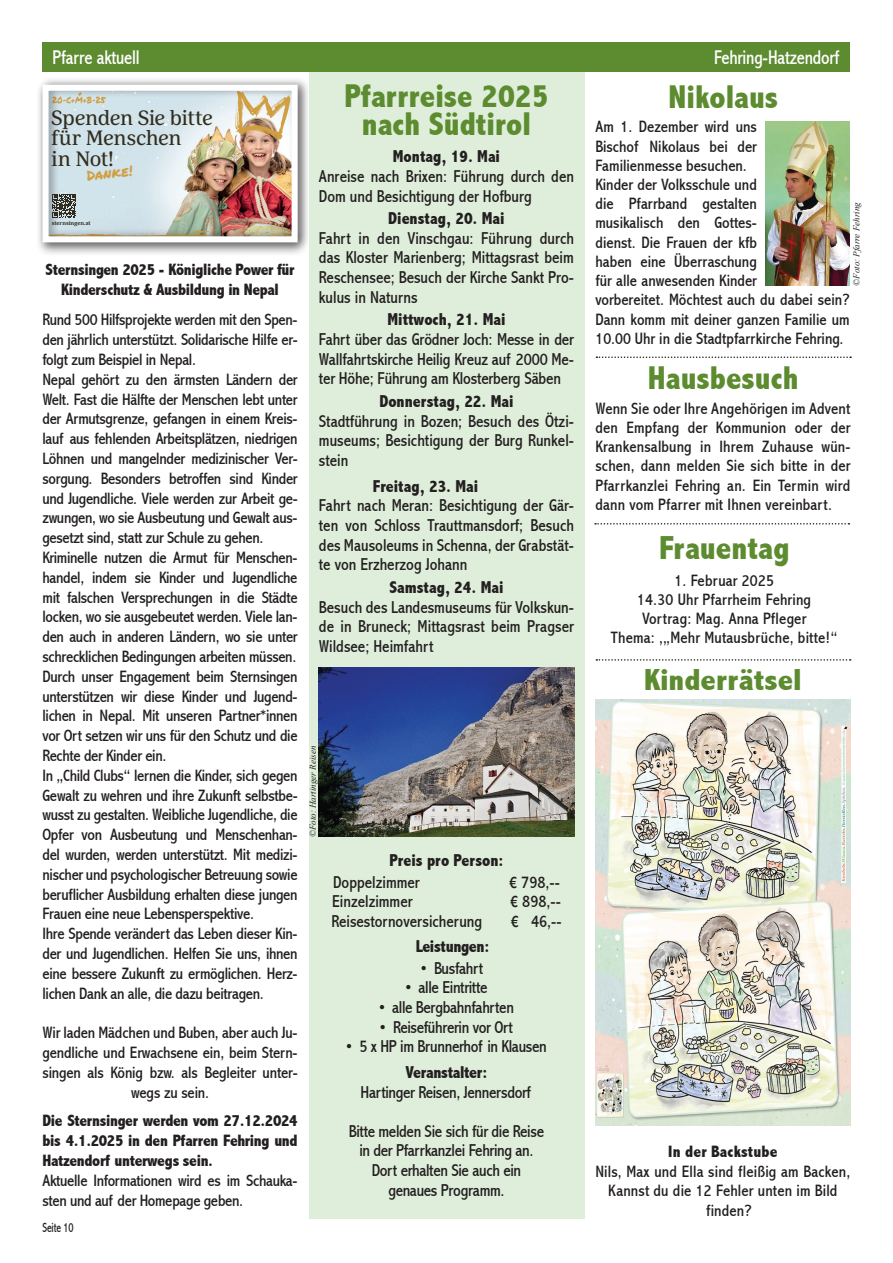
<style>
.page{position:relative;width:893px;height:1263px;background:#fff}
.page>*{position:absolute;margin:0;border:0;box-sizing:border-box;transform-origin:0 0}
.t1{font:800 condensed 33.3px "Abadi";color:#5c8c2f}
.t2{font:800 condensed 33px/28.7px "Abadi";color:#5c8c2f;text-align:center}
.t3{font:800 condensed 30.6px "Abadi";color:#5c8c2f;scale:1.08 1}
.t4{font:20.7px/20.7px "Marselis Serif OT";letter-spacing:-.02em;color:#322d1e}
.t5{font:condensed 19.95px "Abadi";letter-spacing:-.01em;color:#fff;scale:.93 1}
.t6{font:condensed 17.25px/19.6px "Abadi";color:#231f20;text-align:justify}
.t7{font:condensed 17.25px/19.6px "Abadi";letter-spacing:-.02em;color:#231f20;text-align:center}
.t8{font:800 condensed 17.25px "Abadi";color:#231f20}
.t9{font:800 condensed 17.25px "Abadi";letter-spacing:-.02em;color:#231f20}
.t10{font:condensed 16.5px/19.8px "Abadi";letter-spacing:-.02em;color:#231f20}
.t11{font:condensed 16.5px/19.2px "Abadi";color:#231f20}
.t12{font:condensed 16.5px/19.2px "Abadi";letter-spacing:.01em;color:#231f20;text-align:center}
.t13{font:800 condensed 16.5px/19.8px "Abadi";letter-spacing:-.02em;color:#231f20;text-align:center}
.t14{font:800 condensed 16.5px "Abadi";letter-spacing:.01em;color:#231f20}
.t15{font:14.25px "Permanent Marker";color:#d09f42}
.t16{font:condensed 13.5px "Abadi";letter-spacing:-.01em;color:#231f20;scale:.79 1}
.t17{font:italic 9px "Times New Roman";color:#231f20}
.t18{font:700 5.55px "Marselis Serif OT";letter-spacing:-.01em;color:#322d1e}
</style>
<div class="page">
<div style="left:309px;top:72px;width:275px;height:1146px;background:#dfeeda"></div>
<div style="left:43px;top:43px;width:807px;height:29px;background:#5c8c2f"></div>
<svg style="left:595px;top:523px;width:254px;height:1px"></svg>
<svg style="left:596px;top:356px;width:255px;height:2px"></svg>
<img style="left:319px;top:667px;width:255px;height:169px">
<div style="left:36px;top:81px;width:273px;height:176px;background:#231f20;opacity:.57"></div>
<svg style="left:301px;top:253px;width:7px;height:4px"></svg>
<div style="left:38px;top:76px;width:272px;height:174px;background:#231f20;opacity:.46"></div>
<div style="left:43px;top:85px;width:255px;height:157px;border:6px solid #fff"></div>
<img style="left:765px;top:121px;width:85px;height:165px">
<img style="left:596px;top:699px;width:255px;height:426px">
<svg style="left:596px;top:659px;width:255px;height:2px"></svg>
<p class="t5" style="left:53px;top:45px;width:95px">Pfarre aktuell</p>
<p class="t5" style="left:714px;top:45px;width:136px">Fehring-Hatzendorf</p>
<p class="t4" style="left:51px;top:107px;width:163px">Spenden Sie bitte für Menschen<br>in Not!</p>
<p class="t15" style="left:85px;top:166px;width:48px;rotate:-7deg">Danke!</p>
<p class="t18" style="left:52px;top:219px;width:40px">sternsingen.at</p>
<p class="t13" style="left:46px;top:260px;width:250px">Sternsingen 2025 - Königliche Power für<br>Kinderschutz &amp; Ausbildung in Nepal</p>
<p class="t10" style="left:43px;top:310px;width:257px">Rund 500 Hilfsprojekte werden mit den Spen&shy;den jährlich unterstützt. Solidarische Hilfe er&shy;folgt zum Beispiel in Nepal.<br>Nepal gehört zu den ärmsten Ländern der Welt. Fast die Hälfte der Menschen lebt unter der Armutsgrenze, gefangen in einem Kreis&shy;lauf aus fehlenden Arbeitsplätzen, niedrigen Löhnen und mangelnder medizinischer Ver&shy;sorgung. Besonders betroffen sind Kinder und Jugendliche. Viele werden zur Arbeit ge&shy;zwungen, wo sie Ausbeutung und Gewalt aus&shy;gesetzt sind, statt zur Schule zu gehen.<br>Kriminelle nutzen die Armut für Menschen&shy;handel, indem sie Kinder und Jugendliche mit falschen Versprechungen in die Städte locken, wo sie ausgebeutet werden. Viele lan&shy;den auch in anderen Ländern, wo sie unter schrecklichen Bedingungen arbeiten müssen.<br>Durch unser Engagement beim Sternsingen unterstützen wir diese Kinder und Jugend&shy;lichen in Nepal. Mit unseren Partner*innen vor Ort setzen wir uns für den Schutz und die Rechte der Kinder ein.<br>In „Child Clubs“ lernen die Kinder, sich gegen Gewalt zu wehren und ihre Zukunft selbstbe&shy;wusst zu gestalten. Weibliche Jugendliche, die Opfer von Ausbeutung und Menschenhan&shy;del wurden, werden unterstützt. Mit medizi&shy;nischer und psychologischer Betreuung sowie beruflicher Ausbildung erhalten diese jungen Frauen eine neue Lebensperspektive.<br>Ihre Spende verändert das Leben dieser Kin&shy;der und Jugendlichen. Helfen Sie uns, ihnen eine bessere Zukunft zu ermöglichen. Herz&shy;lichen Dank an alle, die dazu beitragen.</p>
<p class="t10" style="left:43px;top:1023px;width:257px;text-align:center">Wir laden Mädchen und Buben, aber auch Ju&shy;gendliche und Erwachsene ein, beim Stern&shy;singen als König bzw. als Begleiter unter&shy;wegs zu sein.</p>
<p class="t13" style="left:43px;top:1111px;width:257px;text-align:justify">Die Sternsinger werden vom 27.12.2024 bis 4.1.2025 in den Pfarren Fehring und Hatzendorf unterwegs sein.</p>
<p class="t10" style="left:43px;top:1171px;width:257px">Aktuelle Informationen wird es im Schauka&shy;sten und auf der Homepage geben.</p>
<p class="t16" style="left:43px;top:1219px;width:41px">Seite 10</p>
<h2 class="t2" style="left:344px;top:81px;width:206px">Pfarrreise 2025 nach Südtirol</h2>
<p class="t8" style="left:393px;top:146px;width:109px">Montag, 19. Mai</p>
<p class="t6" style="left:319px;top:167px;width:257px">Anreise nach Brixen: Führung durch den<br>Dom und Besichtigung der Hofburg</p>
<p class="t8" style="left:388px;top:208px;width:118px">Dienstag, 20. Mai</p>
<p class="t6" style="left:319px;top:228px;width:257px">Fahrt in den Vinschgau: Führung durch das Kloster Marienberg; Mittagsrast beim Reschensee; Besuch der Kirche Sankt Pro&shy;kulus in Naturns</p>
<p class="t8" style="left:387px;top:310px;width:119px">Mittwoch, 21. Mai</p>
<p class="t6" style="left:319px;top:330px;width:257px">Fahrt über das Grödner Joch: Messe in der Wallfahrtskirche Heilig Kreuz auf 2000 Me&shy;ter Höhe; Führung am Klosterberg Säben</p>
<p class="t8" style="left:379px;top:391px;width:136px">Donnerstag, 22. Mai</p>
<p class="t6" style="left:319px;top:411px;width:257px">Stadtführung in Bozen; Besuch des Ötzi&shy;museums; Besichtigung der Burg Runkel&shy;stein</p>
<p class="t8" style="left:373px;top:476px;width:107px">Freitag, 23. Mai</p>
<p class="t6" style="left:319px;top:496px;width:257px">Fahrt nach Meran: Besichtigung der Gär&shy;ten von Schloss Trauttmansdorf; Besuch des Mausoleums in Schenna, der Grabstät&shy;te von Erzherzog Johann</p>
<p class="t8" style="left:389px;top:577px;width:116px">Samstag, 24. Mai</p>
<p class="t6" style="left:319px;top:597px;width:257px">Besuch des Landesmuseums für Volkskun&shy;de in Bruneck; Mittagsrast beim Pragser Wildsee; Heimfahrt</p>
<p class="t17" style="left:307px;top:837px;width:93px;rotate:-90deg">©Foto: Hartinger Reisen</p>
<p class="t8" style="left:389px;top:850px;width:116px">Preis pro Person:</p>
<p class="t6" style="left:333px;top:872px;width:88px">Doppelzimmer</p>
<p class="t6" style="left:509px;top:872px;width:52px">€ 798,--</p>
<p class="t6" style="left:332px;top:892px;width:82px">Einzelzimmer</p>
<p class="t6" style="left:510px;top:892px;width:52px">€ 898,--</p>
<p class="t6" style="left:331px;top:911px;width:152px">Reisestornoversicherung</p>
<p class="t6" style="left:511px;top:911px;width:52px">€ 46,--</p>
<p class="t9" style="left:416px;top:937px;width:75px">Leistungen:</p>
<p class="t7" style="left:421px;top:958px;width:64px">• Busfahrt</p>
<p class="t7" style="left:405px;top:978px;width:83px">• alle Eintritte</p>
<p class="t7" style="left:379px;top:997px;width:136px">• alle Bergbahnfahrten</p>
<p class="t7" style="left:380px;top:1017px;width:135px">• Reiseführerin vor Ort</p>
<p class="t7" style="left:346px;top:1037px;width:202px">• 5 x HP im Brunnerhof in Klausen</p>
<p class="t9" style="left:405px;top:1062px;width:84px">Veranstalter:</p>
<p class="t7" style="left:361px;top:1082px;width:172px">Hartinger Reisen, Jennersdorf</p>
<p class="t7" style="left:349px;top:1121px;width:197px">Bitte melden Sie sich für die Reise in der Pfarrkanzlei Fehring an.<br>Dort erhalten Sie auch ein genaues Programm.</p>
<h2 class="t2" style="left:669px;top:82px;width:111px">Nikolaus</h2>
<p class="t11" style="left:595px;top:118px;width:256px">Am 1. Dezember wird uns<br>Bischof Nikolaus bei der<br>Familienmesse besuchen.<br>Kinder der Volksschule und<br>die Pfarrband gestalten<br>musikalisch den Gottes-<br>dienst. Die Frauen der kfb<br>haben eine Überraschung<br>für alle anwesenden Kinder<br>vorbereitet. Möchtest auch du dabei sein?<br>Dann komm mit deiner ganzen Familie um<br>10.00 Uhr in die Stadtpfarrkirche Fehring.</p>
<p class="t17" style="left:850px;top:286px;width:85px;rotate:-90deg">©Foto: Pfarre Fehring</p>
<h2 class="t2" style="left:648px;top:363px;width:152px">Hausbesuch</h2>
<p class="t10" style="left:595px;top:399px;width:257px;line-height:19.2px;text-align:justify">Wenn Sie oder Ihre Angehörigen im Advent den Empfang der Kommunion oder der Krankensalbung in Ihrem Zuhause wün&shy;schen, dann melden Sie sich bitte in der Pfarrkanzlei Fehring an. Ein Termin wird dann vom Pfarrer mit Ihnen vereinbart.</p>
<h1 class="t1" style="left:659px;top:529px;width:132px">Frauentag</h1>
<p class="t12" style="left:611px;top:571px;width:228px">1. Februar 2025<br>14.30 Uhr Pfarrheim Fehring<br>Vortrag: Mag. Anna Pfleger<br>Thema: ,„Mehr Mutausbrüche, bitte!“</p>
<h3 class="t3" style="left:644px;top:662px;width:147px">Kinderrätsel</h3>
<p class="t14" style="left:668px;top:1142px;width:111px">In der Backstube</p>
<p class="t12" style="left:595px;top:1162px;width:257px">Nils, Max und Ella sind fleißig am Backen,</p>
<p class="t12" style="left:608px;top:1181px;width:231px">Kannst du die 12 Fehler unten im Bild</p>
<p class="t10" style="left:706px;top:1201px;width:47px">finden?</p>
</div>
